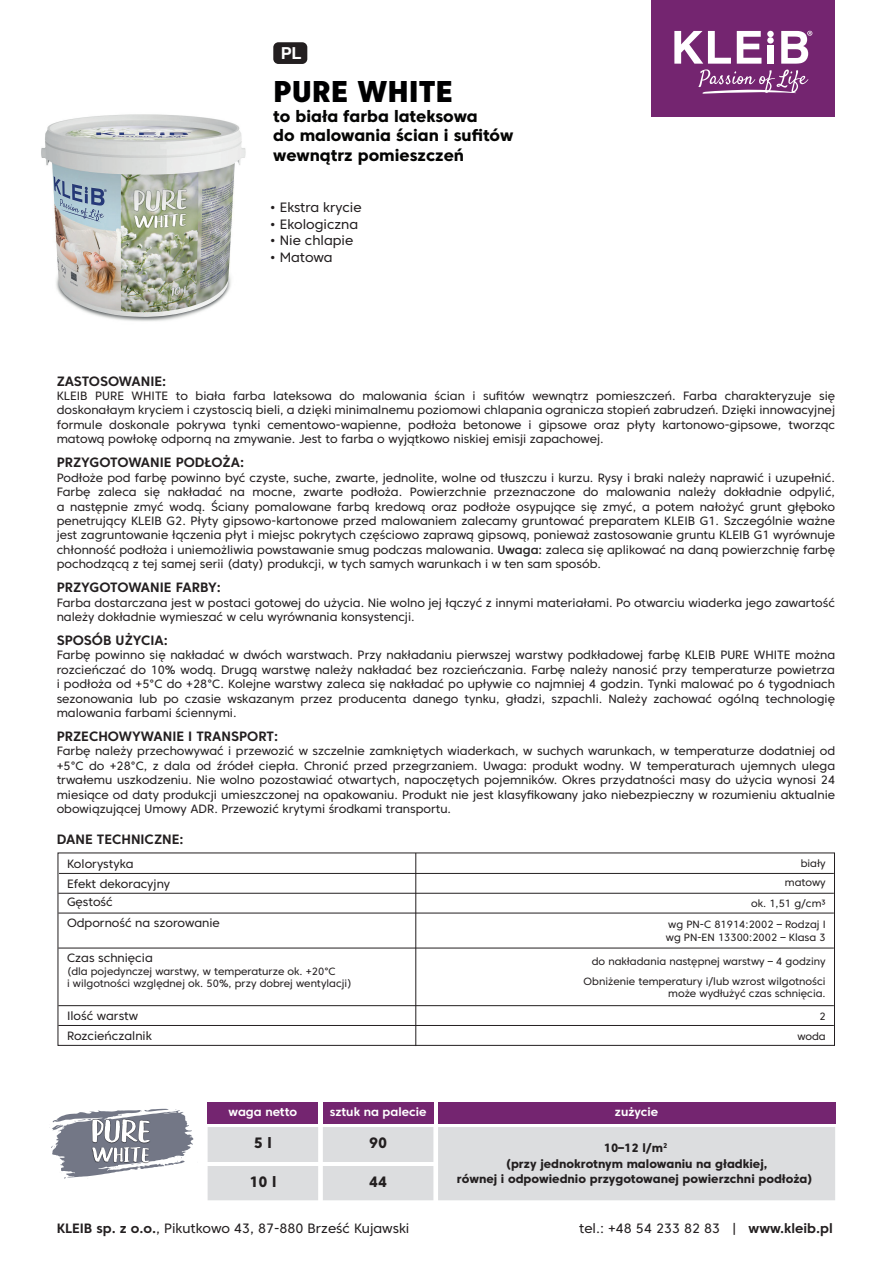
<style>
.page{position:relative;width:893px;height:1263px;background:#fff}
.page>*{position:absolute;margin:0;border:0;box-sizing:border-box;transform-origin:0 0}
.t1{font:800 30px "Core Sans C 85";color:#000001}
.t2{font:800 16.5px/19.5px "Core Sans C 75";color:#050504}
.t3{font:700 16.5px "Helvetica";color:#fff}
.t4{font:800 15px "Core Sans C 75";color:#231f20}
.t5{font:13.5px "Core Sans C 45";color:#231f20}
.t6{font:700 13.5px "Core Sans C 65";color:#231f20}
.t7{font:12px/14.4px "Core Sans C 45";color:#231f20;text-align:justify}
.t8{font:800 12px/15.6px "Core Sans C 75";color:#231f20;text-align:center}
.t9{font:700 12px "Core Sans C 65";color:#fff}
.t10{font:10.5px/12.6px "Core Sans C 45";color:#231f20;text-align:right}
.s1{font-family:"Core Sans C 55";font-weight:500}
.s2{font-family:"Core Sans C 65";font-weight:700}
</style>
<div class="page">
<img style="left:41px;top:114px;width:205px;height:208px">
<svg style="left:49px;top:1108px;width:145px;height:71px"></svg>
<div style="left:273px;top:42px;width:34px;height:22px;background:#231f20;border-radius:5px"></div>
<div style="left:651px;top:0;width:184px;height:116px;background:#742570"></div>
<svg style="left:674px;top:31px;width:138px;height:63px"></svg>
<hr style="left:415px;top:853px;width:1px;height:193px;background:#231f20">
<hr style="left:58px;top:948px;width:776px;height:1px;background:#231f20">
<hr style="left:59px;top:873px;width:775px;height:1px;background:#231f20">
<hr style="left:58px;top:893px;width:776px;height:1px;background:#231f20">
<hr style="left:58px;top:913px;width:776px;height:1px;background:#231f20">
<hr style="left:58px;top:1005px;width:776px;height:1px;background:#231f20">
<hr style="left:58px;top:1025px;width:776px;height:1px;background:#231f20">
<div style="left:58px;top:852px;width:777px;height:194px;border:1px solid #231f20"></div>
<div style="left:208px;top:1102px;width:110px;height:21px;background:#742570"></div>
<div style="left:323px;top:1102px;width:110px;height:21px;background:#742570"></div>
<div style="left:208px;top:1127px;width:627px;height:73px;background:#dcdddf"></div>
<div style="left:438px;top:1102px;width:397px;height:21px;background:#742570"></div>
<hr style="left:205px;top:1162px;width:230px;height:3px;background:#fff">
<h2 class="t3" style="left:281px;top:43px;width:22px">PL</h2>
<h1 class="t1" style="left:273px;top:73px;width:181px">PURE WHITE</h1>
<h2 class="t2" style="left:273px;top:106px;width:242px">to biała farba lateksowa<br>do malowania ścian i sufitów wewnątrz pomieszczeń</h2>
<p class="t5" style="left:270px;top:199px;width:93px">• Ekstra krycie</p>
<p class="t5" style="left:270px;top:216px;width:89px">• Ekologiczna</p>
<p class="t5" style="left:270px;top:232px;width:85px">• Nie chlapie</p>
<p class="t5" style="left:270px;top:249px;width:64px">• Matowa</p>
<p class="t6" style="left:57px;top:372px;width:111px">ZASTOSOWANIE:</p>
<p class="t7" style="left:57px;top:389px;width:780px">KLEIB PURE WHITE to biała farba lateksowa do malowania ścian i sufitów wewnątrz pomieszczeń. Farba charakteryzuje się doskonałaym kryciem i czystoscią bieli, a dzięki minimalnemu poziomowi chlapania ogranicza stopień zabrudzeń. Dzięki innowacyjnej formule doskonale pokrywa tynki cementowo-wapienne, podłoża betonowe i gipsowe oraz płyty kartonowo-gipsowe, tworząc matową powłokę odporną na zmywanie. Jest to farba o wyjątkowo niskiej emisji zapachowej.</p>
<p class="t6" style="left:57px;top:454px;width:189px">PRZYGOTOWANIE PODŁOŻA:</p>
<p class="t7" style="left:57px;top:470px;width:780px">Podłoże pod farbę powinno być czyste, suche, zwarte, jednolite, wolne od tłuszczu i kurzu. Rysy i braki należy naprawić i uzupełnić.<br>Farbę zaleca się nakładać na mocne, zwarte podłoża. Powierzchnie przeznaczone do malowania należy dokładnie odpylić, a następnie zmyć wodą. Ściany pomalowane farbą kredową oraz podłoże osypujące się zmyć, a potem nałożyć grunt głęboko penetrujący KLEIB G2. Płyty gipsowo-kartonowe przed malowaniem zalecamy gruntować preparatem KLEIB G1. Szczególnie ważne jest zagruntowanie łączenia płyt i miejsc pokrytych częściowo zaprawą gipsową, ponieważ zastosowanie gruntu KLEIB G1 wyrównuje chłonność podłoża i uniemożliwia powstawanie smug podczas malowania. <span class="s1">Uwaga:</span> zaleca się aplikować na daną powierzchnię farbę pochodzącą z tej samej serii (daty) produkcji, w tych samych warunkach i w ten sam sposób.</p>
<p class="t6" style="left:57px;top:579px;width:166px">PRZYGOTOWANIE FARBY:</p>
<p class="t7" style="left:57px;top:595px;width:780px">Farba dostarczana jest w postaci gotowej do użycia. Nie wolno jej łączyć z innymi materiałami. Po otwarciu wiaderka jego zawartość należy dokładnie wymieszać w celu wyrównania konsystencji.</p>
<p class="t6" style="left:57px;top:632px;width:113px">SPOSÓB UŻYCIA:</p>
<p class="t7" style="left:57px;top:648px;width:780px">Farbę powinno się nakładać w dwóch warstwach. Przy nakładaniu pierwszej warstwy podkładowej farbę KLEIB PURE WHITE można rozcieńczać do 10% wodą. Drugą warstwę należy nakładać bez rozcieńczania. Farbę należy nanosić przy temperaturze powietrza i podłoża od +5°C do +28°C. Kolejne warstwy zaleca się nakładać po upływie co najmniej 4 godzin. Tynki malować po 6 tygodniach sezonowania lub po czasie wskazanym przez producenta danego tynku, gładzi, szpachli. Należy zachować ogólną technologię malowania farbami ściennymi.</p>
<p class="t6" style="left:57px;top:728px;width:223px">PRZECHOWYWANIE I TRANSPORT:</p>
<p class="t7" style="left:57px;top:744px;width:780px">Farbę należy przechowywać i przewozić w szczelnie zamkniętych wiaderkach, w suchych warunkach, w temperaturze dodatniej od +5°C do +28°C, z dala od źródeł ciepła. Chronić przed przegrzaniem. Uwaga: produkt wodny. W temperaturach ujemnych ulega trwałemu uszkodzeniu. Nie wolno pozostawiać otwartych, napoczętych pojemników. Okres przydatności masy do użycia wynosi 24 miesiące od daty produkcji umieszczonej na opakowaniu. Produkt nie jest klasyfikowany jako niebezpieczny w rozumieniu aktualnie obowiązującej Umowy ADR. Przewozić krytymi środkami transportu.</p>
<p class="t6" style="left:57px;top:831px;width:128px">DANE TECHNICZNE:</p>
<p class="t7" style="left:67px;top:854px;width:105px;line-height:19px;text-align:left">Kolorystyka<br>Efekt dekoracyjny<br>Gęstość</p>
<p class="t7" style="left:67px;top:916px;width:154px">Odporność na szorowanie</p>
<p class="t7" style="left:67px;top:950px;width:87px">Czas schnięcia</p>
<p class="t10" style="left:67px;top:964px;width:286px;text-align:left">(dla pojedynczej warstwy, w temperaturze ok. +20°C<br>i wilgotności względnej ok. 50%, przy dobrej wentylacji)</p>
<p class="t7" style="left:67px;top:1006px;width:86px;line-height:19.8px">Ilość warstw<br>Rozcieńczalnik</p>
<p class="t10" style="left:785px;top:853px;width:42px;line-height:19.5px">biały matowy</p>
<p class="t10" style="left:668px;top:893px;width:159px;line-height:21px">ok. 1,51 g/cm3<br>wg PN-C 81914:2002 – Rodzaj I</p>
<p class="t10" style="left:666px;top:931px;width:161px">wg PN-EN 13300:2002 – Klasa 3</p>
<p class="t10" style="left:584px;top:951px;width:244px;line-height:19.8px">do nakładania następnej warstwy – 4 godziny<br>Obniżenie temperatury i/lub wzrost wilgotności</p>
<p class="t10" style="left:668px;top:982px;width:159px;line-height:22.5px">może wydłużyć czas schnięcia.<br>2</p>
<p class="t10" style="left:797px;top:1029px;width:30px">woda</p>
<p class="t9" style="left:229px;top:1104px;width:70px">waga netto</p>
<p class="t9" style="left:330px;top:1104px;width:98px">sztuk na palecie</p>
<p class="t9" style="left:615px;top:1104px;width:45px">zużycie</p>
<p class="t4" style="left:254px;top:1134px;width:19px">5 l</p>
<p class="t4" style="left:369px;top:1134px;width:20px">90</p>
<p class="t4" style="left:249px;top:1172px;width:29px">10 l</p>
<p class="t4" style="left:369px;top:1172px;width:20px">44</p>
<p class="t8" style="left:457px;top:1140px;width:357px">10–12 l/m<sup>2<br></sup>(przy jednokrotnym malowaniu na gładkiej,<br>równej i odpowiednio przygotowanej powierzchni podłoża)</p>
<p class="t5" style="left:57px;top:1220px;width:354px"><span class="s2">KLEIB sp. z o.o.</span>, Pikutkowo 43, 87-880 Brześć Kujawski</p>
<p class="t5" style="left:579px;top:1220px;width:255px">tel.: +48 54 233 82 83 | <span class="s2">www.kleib.pl</span></p>
</div>
